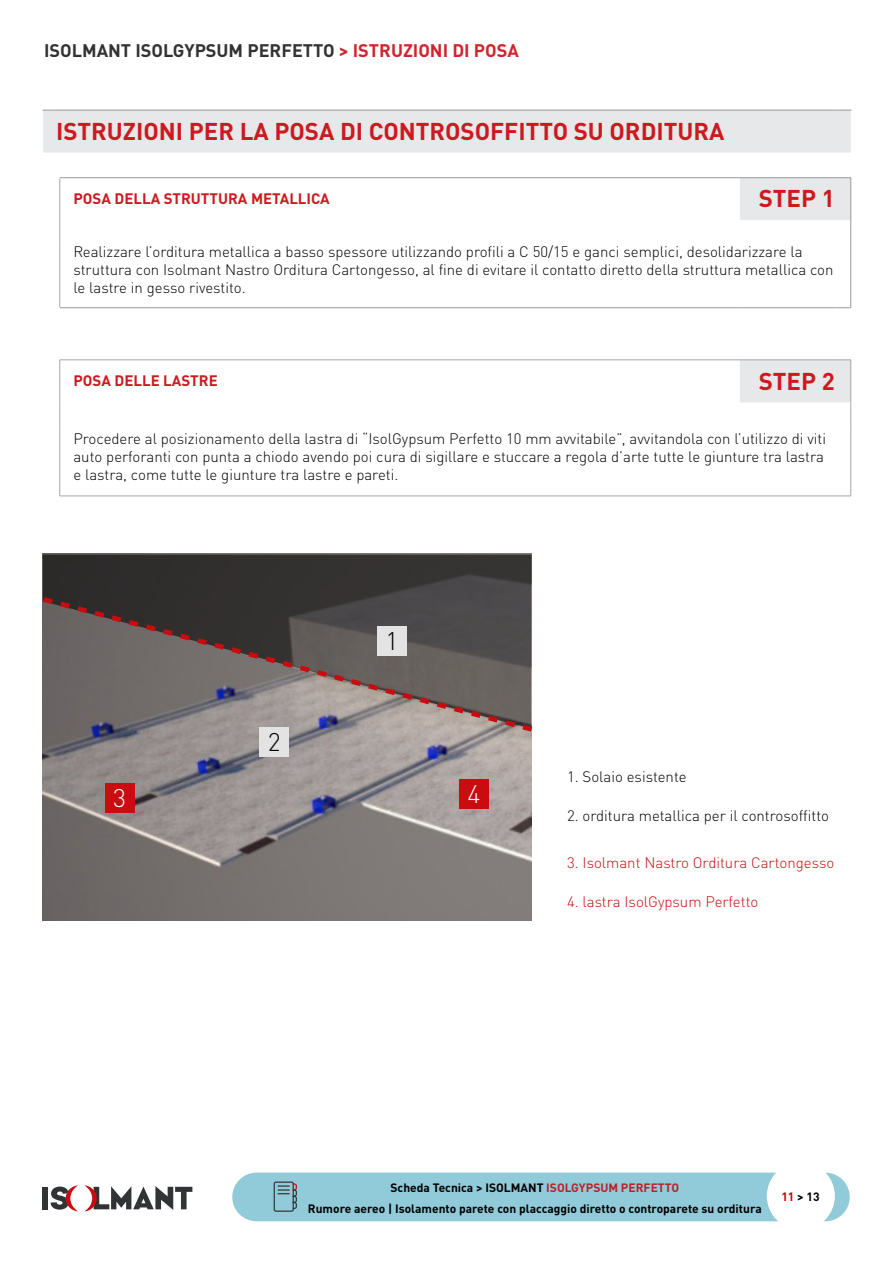
<style>
.page{position:relative;width:893px;height:1263px;background:#fff}
.page>*{position:absolute;margin:0;border:0;box-sizing:border-box;transform-origin:0 0}
.t1{font:300 25.2px "DIN";color:#000}
.t2{font:300 25.2px "DIN";color:#fff}
.t3{font:700 24px "DIN Pro";color:#cd191f}
.t4{font:700 18px "DIN Pro";color:#323232}
.t5{font:300 15px/18px "DIN Pro";color:#000}
.t6{font:300 15px "DIN Pro";color:#c80b0e}
.t7{font:700 15px "DIN Pro";color:#cd191f}
.t8{font:700 12px "DIN Pro";color:#000}
.s1{color:#cf242c}
.s2{color:#ba2229}
.s3{color:#c00000}
</style>
<div class="page">
<svg style="left:43px;top:111px;width:808px;height:291px"></svg>
<svg style="left:43px;top:110px;width:17px;height:1px"></svg>
<hr style="left:60px;top:110px;width:680px;height:1px;background:#989898">
<hr style="left:740px;top:110px;width:96px;height:1px;background:#989898">
<svg style="left:836px;top:110px;width:15px;height:1px"></svg>
<hr style="left:60px;top:178px;width:1px;height:42px;background:#a5a5a5">
<hr style="left:60px;top:177px;width:680px;height:1px;background:#989898">
<hr style="left:740px;top:177px;width:96px;height:1px;background:#989898">
<svg style="left:836px;top:177px;width:15px;height:1px"></svg>
<hr style="left:850px;top:178px;width:1px;height:42px;background:#989898">
<svg style="left:60px;top:220px;width:1px;height:20px"></svg>
<svg style="left:850px;top:220px;width:1px;height:20px"></svg>
<hr style="left:60px;top:240px;width:1px;height:67px;background:#a5a5a5">
<hr style="left:850px;top:240px;width:1px;height:68px;background:#989898">
<hr style="left:60px;top:307px;width:680px;height:1px;background:#989898">
<hr style="left:740px;top:307px;width:96px;height:1px;background:#989898">
<svg style="left:836px;top:307px;width:15px;height:1px"></svg>
<hr style="left:60px;top:360px;width:1px;height:42px;background:#a5a5a5">
<hr style="left:60px;top:360px;width:680px;height:1px;background:#a5a5a5">
<hr style="left:740px;top:360px;width:96px;height:1px;background:#a5a5a5">
<svg style="left:836px;top:360px;width:14px;height:1px"></svg>
<hr style="left:850px;top:360px;width:1px;height:42px;background:#a5a5a5">
<svg style="left:60px;top:402px;width:1px;height:25px"></svg>
<svg style="left:850px;top:402px;width:1px;height:25px"></svg>
<hr style="left:60px;top:427px;width:1px;height:69px;background:#a5a5a5">
<hr style="left:60px;top:496px;width:680px;height:1px;background:#a5a5a5">
<hr style="left:740px;top:496px;width:96px;height:1px;background:#a5a5a5">
<svg style="left:836px;top:496px;width:15px;height:1px"></svg>
<hr style="left:850px;top:427px;width:1px;height:69px;background:#a5a5a5">
<img style="left:43px;top:553px;width:488px;height:368px">
<svg style="left:43px;top:555px;width:488px;height:38px;background:#343131"></svg>
<svg style="left:42px;top:593px;width:491px;height:142px;background:#696160"></svg>
<div style="left:377px;top:626px;width:30px;height:29px;background:#e3e3e3"></div>
<div style="left:259px;top:727px;width:30px;height:30px;background:#e3e3e3"></div>
<div style="left:105px;top:783px;width:30px;height:30px;background:#c90c0f"></div>
<div style="left:459px;top:779px;width:30px;height:30px;background:#c90c0f"></div>
<div style="left:43px;top:1187px;width:5px;height:22px;background:#323335"></div>
<svg style="left:84px;top:1185px;width:108px;height:26px"></svg>
<svg style="left:51px;top:1185px;width:27px;height:26px"></svg>
<div style="left:232px;top:1172px;width:618px;height:49px;background:#91cad8;border-radius:24px"></div>
<svg style="left:274px;top:1181px;width:23px;height:31px"></svg>
<div style="left:767px;top:1162px;width:68px;height:68px;background:#fff;border-radius:50%"></div>
<p class="t4" style="left:44px;top:35px;width:476px">ISOLMANT ISOLGYPSUM PERFETTO <span class="s1">&gt; ISTRUZIONI DI POSA</span></p>
<h2 class="t3" style="left:56px;top:111px;width:670px">ISTRUZIONI PER LA POSA DI CONTROSOFFITTO SU ORDITURA</h2>
<p class="t7" style="left:73px;top:186px;width:258px">POSA DELLA STRUTTURA METALLICA</p>
<h2 class="t3" style="left:759px;top:179px;width:78px">STEP 1</h2>
<p class="t5" style="left:73px;top:241px;width:762px">Realizzare l’orditura metallica a basso spessore utilizzando profili a C 50/15 e ganci semplici, desolidarizzare la struttura con Isolmant Nastro Orditura Cartongesso, al fine di evitare il contatto diretto della struttura metallica con le lastre in gesso rivestito.</p>
<p class="t7" style="left:73px;top:368px;width:146px">POSA DELLE LASTRE</p>
<h2 class="t3" style="left:759px;top:361px;width:78px">STEP 2</h2>
<p class="t5" style="left:73px;top:428px;width:754px">Procedere al posizionamento della lastra di “IsolGypsum Perfetto 10 mm avvitabile”, avvitandola con l’utilizzo di viti auto perforanti con punta a chiodo avendo poi cura di sigillare e stuccare a regola d’arte tutte le giunture tra lastra e lastra, come tutte le giunture tra lastre e pareti.</p>
<h1 class="t1" style="left:268px;top:726px;width:14px">2</h1>
<h1 class="t1" style="left:385px;top:625px;width:14px">1</h1>
<h1 class="t2" style="left:113px;top:782px;width:14px">3</h1>
<h1 class="t2" style="left:468px;top:779px;width:14px">4</h1>
<p class="t5" style="left:567px;top:766px;width:121px">1. Solaio esistente</p>
<p class="t5" style="left:567px;top:805px;width:264px">2. orditura metallica per il controsoffitto</p>
<p class="t6" style="left:567px;top:851px;width:269px">3. Isolmant Nastro Orditura Cartongesso</p>
<p class="t6" style="left:567px;top:890px;width:193px">4. lastra IsolGypsum Perfetto</p>
<p class="t8" style="left:391px;top:1178px;width:290px">Scheda Tecnica &gt; ISOLMANT <span class="s2">ISOLGYPSUM PERFETTO</span></p>
<p class="t8" style="left:308px;top:1198px;width:455px">Rumore aereo | Isolamento parete con placcaggio diretto o controparete su orditura</p>
<p class="t8" style="left:781px;top:1186px;width:40px"><span class="s3">11</span> &gt; 13</p>
</div>
